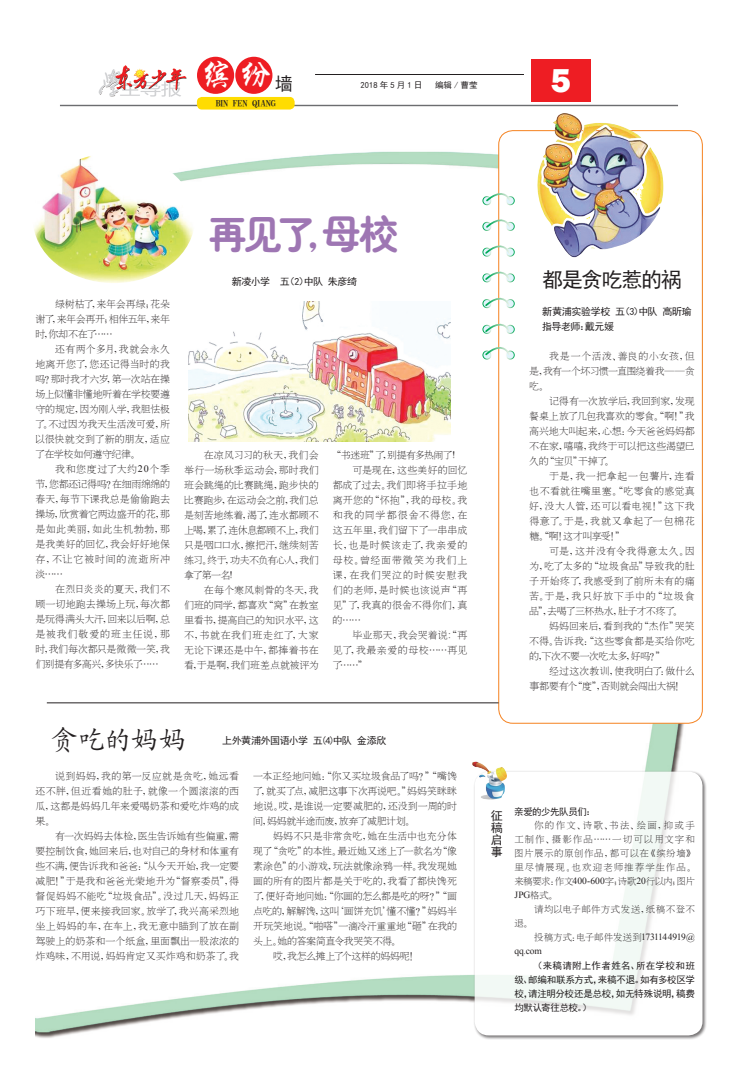
<style>
.page{position:relative;width:738px;height:1078px;background:#fff}
.page>*{position:absolute;margin:0;border:0;box-sizing:border-box;transform-origin:0 0}
.t1{font:40px "H Ye 4 gj";color:#9e76b3}
.t2{font:34px "H Yi 1 gj";color:#fff}
.t3{font:800 34px "Franklin Gothic";color:#fff}
.t4{font:26px "Kai Ti GB2312";letter-spacing:.04em;color:#231f20}
.t5{font:21px "Sim Hei";letter-spacing:-.06em;color:#231f20}
.t6{font:12px/11.8px "Sim Hei";color:#231f20;text-align:justify}
.t7{font:10px/15px "H Ya 2 gj";letter-spacing:-.01em;color:#231f20;text-align:justify}
.t8{font:10px/15px "H Ya 2 gj";letter-spacing:-.035em;color:#231f20}
.t9{font:10px/15px "Sim Hei";letter-spacing:-.04em;color:#231f20}
.t10{font:10px "H Ya 2 gj";letter-spacing:.01em;color:#231f20}
.t11{font:10px "H Ya 2 gj";letter-spacing:.08em;color:#231f20}
.t12{font:10px/15px "H Ya 2 gj";letter-spacing:.035em;color:#231f20}
.t13{font:10px "H Ya 2 gj";letter-spacing:-.045em;color:#231f20}
.t14{font:10px "H Ya 2 gj";letter-spacing:-.065em;color:#231f20}
.t15{font:10px "H Ya 2 gj";letter-spacing:.015em;color:#231f20}
.t16{font:10px "H Ya 2 gj";letter-spacing:.065em;color:#231f20}
.t17{font:10px "H Ya 2 gj";letter-spacing:.03em;color:#231f20}
.t18{font:10px "H Ya 2 gj";letter-spacing:.075em;color:#231f20}
.t19{font:10px "Times New Roman";color:#231f20}
.t20{font:9.5px/14px "H Ya 2 gj";letter-spacing:.08em;color:#231f20}
.t21{font:9.5px/14px "Sim Hei";letter-spacing:-.03em;color:#231f20;text-align:justify}
.t22{font:9.5px "H Ya 2 gj";letter-spacing:-.01em;color:#231f20}
.t23{font:9.5px "H Ya 2 gj";letter-spacing:.035em;color:#231f20}
.t24{font:9.5px "Times New Roman";letter-spacing:-.005em;color:#231f20}
.t25{font:9.5px "Sim Hei";letter-spacing:-.055em;color:#231f20}
.t26{font:9.5px "H Ya 2 gj";letter-spacing:.06em;color:#231f20}
.t27{font:9px "H Ya 5 gj";color:#231f20}
.t28{font:8.5px "Sim Hei";letter-spacing:.25em;color:#231f20}
.t29{font:8.5px "Sim Hei";letter-spacing:.125em;color:#231f20}
.s1{font-family:"Times New Roman"}
.s2{font-family:"H Ya 2 gj"}
</style>
<div class="page">
<div style="left:530px;top:60px;width:60px;height:42px;background:#ee1d23"></div>
<hr style="left:60px;top:105px;width:617px;height:1px;background:#6c6d70">
<div style="left:197px;top:97px;width:97px;height:12px;background:#ffdc01;border-radius:5px"></div>
<div style="left:197px;top:57px;width:37px;height:37px;background:#ee1d23;border-radius:50%"></div>
<div style="left:235px;top:57px;width:37px;height:37px;background:#ee1d23;border-radius:50%"></div>
<img style="left:98px;top:65px;width:89px;height:32px">
<hr style="left:315px;top:74px;width:208px;height:1px;background:#231f20">
<img style="left:35px;top:130px;width:667px;height:908px">
<div style="left:473px;top:770px;width:234px;height:270px;background:#231f20;opacity:.75"></div>
<div style="left:474px;top:771px;width:228px;height:264px;background:linear-gradient(to right,#fefefe,#fbfcfb);border-radius:14px"></div>
<img style="left:472px;top:761px;width:35px;height:38px">
<div style="left:498px;top:131px;width:203px;height:592px;background:#fff;border-radius:14px"></div>
<div style="left:498px;top:130px;width:204px;height:593px;border:1px solid #f58220;border-radius:14px"></div>
<div style="left:482px;top:196px;width:9px;height:9px;border:1px solid #fff;border-radius:50%"></div>
<div style="left:482px;top:222px;width:9px;height:8px;border:1px solid #fff;border-radius:50%"></div>
<div style="left:482px;top:248px;width:9px;height:8px;border:1px solid #fff;border-radius:50%"></div>
<div style="left:482px;top:273px;width:9px;height:9px;border:1px solid #fff;border-radius:50%"></div>
<div style="left:482px;top:299px;width:9px;height:9px;border:1px solid #fff;border-radius:50%"></div>
<div style="left:482px;top:325px;width:9px;height:8px;border:1px solid #fff;border-radius:50%"></div>
<div style="left:482px;top:351px;width:9px;height:8px;border:1px solid #fff;border-radius:50%"></div>
<div style="left:505px;top:351px;width:9px;height:8px;background:#e1f4fc;border-radius:50%"></div>
<div style="left:505px;top:351px;width:9px;height:8px;border:1px solid #fff;border-radius:50%"></div>
<div style="left:505px;top:325px;width:9px;height:8px;background:#e1f4fc;border-radius:50%"></div>
<div style="left:505px;top:325px;width:9px;height:8px;border:1px solid #fff;border-radius:50%"></div>
<div style="left:505px;top:299px;width:9px;height:8px;background:#e1f4fc;border-radius:50%"></div>
<div style="left:505px;top:299px;width:9px;height:9px;border:1px solid #fff;border-radius:50%"></div>
<div style="left:505px;top:274px;width:9px;height:8px;background:#e1f4fc;border-radius:50%"></div>
<div style="left:505px;top:273px;width:9px;height:9px;border:1px solid #fff;border-radius:50%"></div>
<div style="left:505px;top:248px;width:9px;height:8px;background:#e1f4fc;border-radius:50%"></div>
<div style="left:505px;top:248px;width:9px;height:8px;border:1px solid #fff;border-radius:50%"></div>
<div style="left:505px;top:222px;width:9px;height:8px;border:1px solid #fff;border-radius:50%"></div>
<div style="left:505px;top:196px;width:9px;height:9px;border:1px solid #fff;border-radius:50%"></div>
<svg style="left:485px;top:186px;width:27px;height:17px"></svg>
<svg style="left:485px;top:212px;width:27px;height:17px"></svg>
<svg style="left:484px;top:238px;width:27px;height:17px"></svg>
<svg style="left:484px;top:264px;width:27px;height:17px"></svg>
<svg style="left:484px;top:290px;width:27px;height:17px"></svg>
<svg style="left:484px;top:316px;width:27px;height:17px"></svg>
<svg style="left:484px;top:339px;width:27px;height:18px"></svg>
<img style="left:188px;top:302px;width:262px;height:139px">
<hr style="left:47px;top:702px;width:451px;height:1px;background:#231f20">
<img style="left:542px;top:113px;width:118px;height:144px">
<img style="left:34px;top:153px;width:161px;height:130px">
<h2 class="t2" style="left:199px;top:57px;width:95px">缤纷<sub>墙</sub></h2>
<p class="t27" style="left:215px;top:99px;width:62px">BIN FEN QIANG</p>
<p class="t28" style="left:360px;top:81px;width:63px">2018年5月1日</p>
<p class="t29" style="left:435px;top:81px;width:44px">编辑 / 曹莹</p>
<h2 class="t3" style="left:550px;top:59px;width:21px">5</h2>
<p class="t7" style="left:35px;top:296px;width:136px;text-indent:20px">绿树枯了，来年会再绿；花朵谢了，来年会再开；相伴五年，来年时，你却不在了……</p>
<p class="t7" style="left:35px;top:341px;width:136px;text-indent:20px">还有两个多月，我就会永久地离开您了，您还记得当时的我吗？那时我才六岁，第一次站在操场上似懂非懂地听着在学校要遵守的规定，因为刚入学，我胆怯极了。不过因为我天生活泼可爱，所以很快就交到了新的朋友，适应了在学校如何遵守纪律。</p>
<p class="t7" style="left:35px;top:461px;width:136px;text-indent:20px">我和您度过了大约<span class="s1">20</span>个季节，您都还记得吗？在细雨绵绵的春天，每节下课我总是偷偷跑去操场，欣赏着它两边盛开的花，那是如此美丽，如此生机勃勃，那是我美好的回忆，我会好好地保存，不让它被时间的流逝所冲淡……</p>
<p class="t7" style="left:35px;top:581px;width:136px;text-indent:20px">在烈日炎炎的夏天，我们不顾一切地跑去操场上玩，每次都是玩得满头大汗，回来以后啊，总是被我们敬爱的班主任说，那时，我们每次都只是微微一笑，我们别提有多高兴，多快乐了……</p>
<h1 class="t1" style="left:208px;top:214px;width:192px">再见了，母校</h1>
<p class="t9" style="left:231px;top:274px;width:127px">新凌小学 五（2）中队 朱彦绮</p>
<p class="t7" style="left:184px;top:447px;width:136px;text-indent:20px">在凉风习习的秋天，我们会举行一场秋季运动会，那时我们班会跳绳的比赛跳绳，跑步快的比赛跑步，在运动会之前，我们总是刻苦地练着，渴了，连水都顾不上喝，累了，连休息都顾不上，我们只是咽口口水，擦把汗，继续刻苦练习。终于，功夫不负有心人，我们拿了第一名<span class="s1">!</span></p>
<p class="t7" style="left:184px;top:582px;width:136px;text-indent:20px">在每个寒风刺骨的冬天，我们班的同学，都喜欢“窝”在教室里看书，提高自己的知识水平，这不，书就在我们班走红了，大家无论下课还是中午，都捧着书在看，于是啊，我们班差点就被评为</p>
<p class="t14" style="left:331px;top:450px;width:125px">“书迷班”了，别提有多热闹了<span class="s1">!</span></p>
<p class="t10" style="left:352px;top:465px;width:116px">可是现在，这些美好的回忆</p>
<p class="t7" style="left:332px;top:477px;width:136px">都成了过去。我们即将手拉手地</p>
<p class="t15" style="left:332px;top:495px;width:136px">离开您的“怀抱”，我的母校。我</p>
<p class="t11" style="left:332px;top:510px;width:136px">和我的同学都很舍不得您，在</p>
<p class="t7" style="left:332px;top:522px;width:136px">这五年里，我们留下了一串串成</p>
<p class="t16" style="left:332px;top:540px;width:136px">长，也是时候该走了，我亲爱的</p>
<p class="t11" style="left:332px;top:555px;width:136px">母校。曾经面带微笑为我们上</p>
<p class="t18" style="left:332px;top:570px;width:136px">课，在我们哭泣的时候安慰我</p>
<p class="t17" style="left:332px;top:585px;width:136px">们的老师，是时候也该说声“再</p>
<p class="t10" style="left:332px;top:600px;width:136px">见”了，我真的很舍不得你们，真</p>
<p class="t7" style="left:332px;top:612px;width:30px">的……</p>
<p class="t7" style="left:352px;top:627px;width:116px">毕业那天，我会哭着说“再</p>
<p class="t19" style="left:448px;top:628px;width:4px">:</p>
<p class="t12" style="left:332px;top:642px;width:136px">见了，我最亲爱的母校……再见了……”</p>
<h3 class="t5" style="left:541px;top:269px;width:141px">都是贪吃惹的祸</h3>
<p class="t9" style="left:542px;top:303px;width:151px">新黄浦实验学校 五（3）中队 高昕瑜指导老师：戴元媛</p>
<p class="t7" style="left:529px;top:348px;width:167px;text-indent:20px">我是一个活泼、善良的小女孩，但是，我有一个坏习惯一直围绕着我——贪吃。</p>
<p class="t7" style="left:529px;top:393px;width:167px;text-indent:20px">记得有一次放学后，我回到家，发现餐桌上放了几包我喜欢的零食。“啊！”我高兴地大叫起来，心想：今天爸爸妈妈都不在家，嘻嘻，我终于可以把这些渴望已久的“宝贝”干掉了。</p>
<p class="t7" style="left:529px;top:468px;width:167px;text-indent:20px">于是，我一把拿起一包薯片，连看也不看就往嘴里塞。“吃零食的感觉真好，没大人管，还可以看电视！”这下我得意了。于是，我就又拿起了一包棉花糖。“啊！这才叫享受！”</p>
<p class="t7" style="left:529px;top:543px;width:167px;text-indent:20px">可是，这并没有令我得意太久。因为，吃了太多的“垃圾食品”导致我的肚子开始疼了，我感受到了前所未有的痛苦。于是，我只好放下手中的“垃圾食品”，去喝了三杯热水，肚子才不疼了。</p>
<p class="t7" style="left:529px;top:618px;width:167px;text-indent:20px">妈妈回来后，看到我的“杰作”哭笑不得。告诉我：“这些零食都是买给你吃的，下次不要一次吃太多，好吗？”</p>
<p class="t8" style="left:529px;top:663px;width:167px;text-indent:20px">经过这次教训，使我明白了：做什么事都要有个“度”，否则就会闯出大祸！</p>
<h3 class="t4" style="left:51px;top:726px;width:136px">贪吃的妈妈</h3>
<p class="t9" style="left:222px;top:733px;width:165px">上外黄浦外国语小学 五(4)中队 金添欣</p>
<p class="t7" style="left:35px;top:768px;width:205px;text-indent:20px">说到妈妈，我的第一反应就是贪吃，她远看还不胖，但近看她的肚子，就像一个圆滚滚的西瓜，这都是妈妈几年来爱喝奶茶和爱吃炸鸡的成果。</p>
<p class="t7" style="left:35px;top:828px;width:205px;text-indent:20px">有一次妈妈去体检，医生告诉她有些偏重，需要控制饮食，她回来后，也对自己的身材和体重有些不满，便告诉我和爸爸：“从今天开始，我一定要减肥！”于是我和爸爸光荣地升为“督察委员”，得督促妈妈不能吃“垃圾食品”。没过几天，妈妈正巧下班早，便来接我回家。放学了，我兴高采烈地坐上妈妈的车，在车上，我无意中瞄到了放在副驾驶上的奶茶和一个纸盒，里面飘出一股浓浓的炸鸡味，不用说，妈妈肯定又买炸鸡和奶茶了。我</p>
<p class="t7" style="left:253px;top:768px;width:205px">一本正经地问她：“你又买垃圾食品了吗？”“嘴馋了，就买了点，减肥这事下次再说吧。”妈妈笑眯眯地说。哎，是谁说一定要减肥的，还没到一周的时间，妈妈就半途而废，放弃了减肥计划。</p>
<p class="t7" style="left:273px;top:828px;width:185px">妈妈不只是非常贪吃，她在生活中也充分体</p>
<p class="t7" style="left:253px;top:843px;width:205px">现了“贪吃”的本性。最近她又迷上了一款名为“像</p>
<p class="t7" style="left:253px;top:858px;width:205px">素涂色”的小游戏，玩法就像涂鸦一样。我发现她</p>
<p class="t7" style="left:253px;top:873px;width:205px">画的所有的图片都是关于吃的，我看了都快馋死</p>
<p class="t8" style="left:253px;top:888px;width:205px">了，便好奇地问她：“你画的怎么都是吃的呀？”“画</p>
<p class="t8" style="left:253px;top:903px;width:205px">点吃的，解解馋，这叫‘画饼充饥’懂不懂？”妈妈半</p>
<p class="t7" style="left:253px;top:918px;width:205px">开玩笑地说。“啪嗒”一滴冷汗重重地“砸”在我的</p>
<p class="t13" style="left:253px;top:935px;width:149px">头上。她的答案简直令我哭笑不得。</p>
<p class="t8" style="left:273px;top:948px;width:147px">哎，我怎么摊上了个这样的妈妈呢！</p>
<p class="t6" style="left:490px;top:809px;width:13px">征稿启事</p>
<p class="t25" style="left:514px;top:806px;width:82px">亲爱的少先队员们：</p>
<p class="t20" style="left:514px;top:817px;width:183px;text-indent:20px">你的作文、诗歌、书法、绘画，抑或手工制作、摄影作品……一切可以用文字和图片展示的原创作品，都可以在《缤纷墙》里尽情展现。也欢迎老师推荐学生作品。来稿要求：作文<span class="s1">400-600</span>字；诗歌<span class="s1">20</span>行以内；图片</p>
<p class="t24" style="left:514px;top:888px;width:45px">JPG<span class="s2">格式。</span></p>
<p class="t23" style="left:534px;top:904px;width:162px">请均以电子邮件方式发送，纸稿不登不</p>
<p class="t26" style="left:514px;top:918px;width:20px">退。</p>
<p class="t22" style="left:534px;top:932px;width:162px">投稿方式：电子邮件发送到<span class="s1">1731144919@</span></p>
<p class="t24" style="left:514px;top:944px;width:29px">qq.com</p>
<p class="t21" style="left:514px;top:958px;width:182px;text-indent:19px">（来稿请附上作者姓名、所在学校和班级、邮编和联系方式，来稿不退。如有多校区学校，请注明分校还是总校，如无特殊说明，稿费均默认寄往总校。）</p>
</div>
